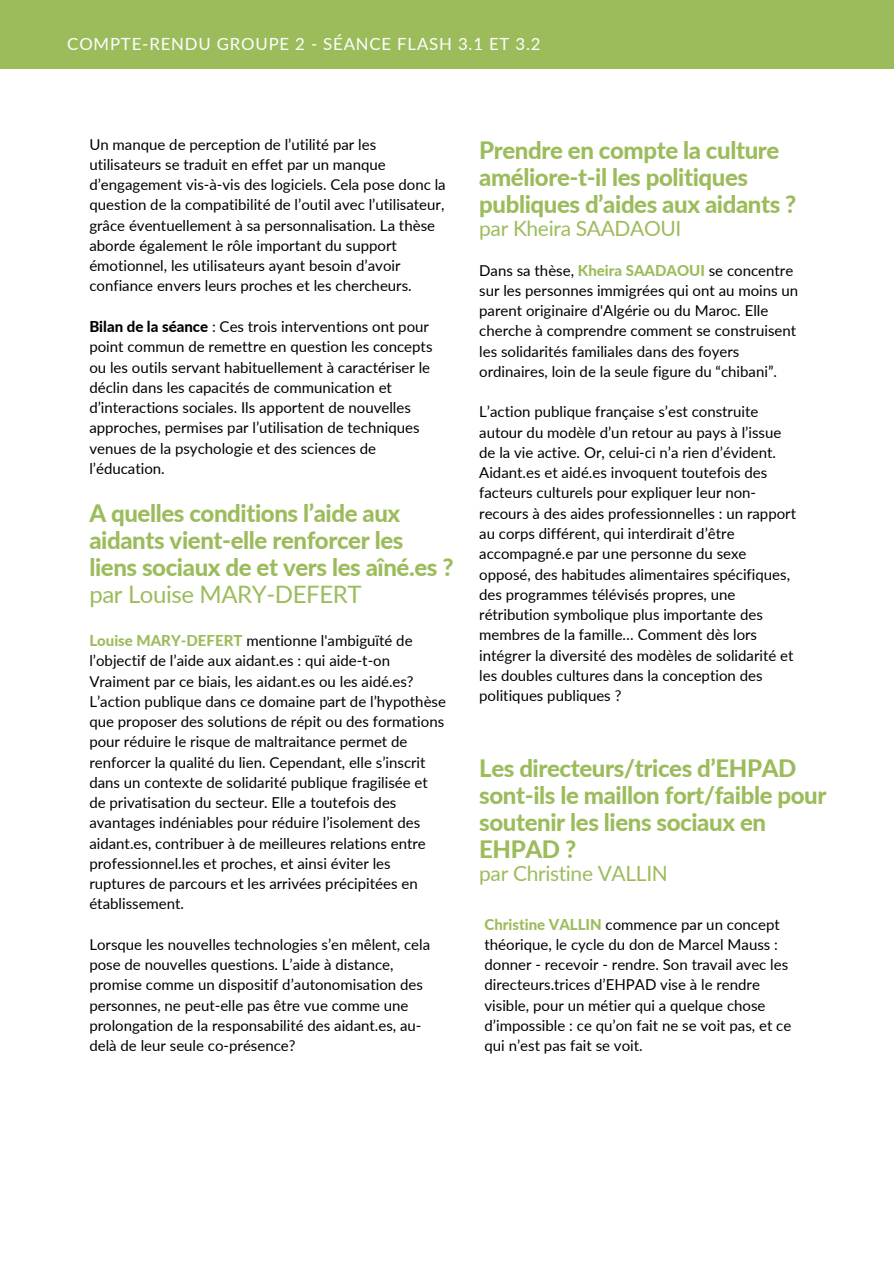
<style>
.page{position:relative;width:894px;height:1264px;background:#fff}
.page>*{position:absolute;margin:0;border:0;box-sizing:border-box;transform-origin:0 0}
.t1{font:800 24px/27px "Lato";letter-spacing:-.015em;color:#9cbc5c}
.t2{font:24px "Lato";letter-spacing:-.015em;color:#9cbc5c}
.t3{font:21px "Lato";letter-spacing:-.015em;color:#9cbc5c}
.t4{font:16.8px "Lato";letter-spacing:.05em;color:#fdfefe}
.t5{font:15px/20.2px "Lato";color:#000}
.s1{font-weight:800}
.s2{font-weight:800;color:#9cbc5c}
</style>
<div class="page">
<div style="left:0;top:0;width:893px;height:69px;background:#9cbc5c"></div>
<h2 class="t4" style="left:67px;top:34px;width:474px">COMPTE-RENDU GROUPE 2 - SÉANCE FLASH 3.1 ET 3.2</h2>
<p class="t5" style="left:89px;top:134px;width:358px">Un manque de perception de l’utilité par les utilisateurs se traduit en effet par un manque d’engagement vis-à-vis des logiciels. Cela pose donc la question de la compatibilité de l’outil avec l’utilisateur, grâce éventuellement à sa personnalisation. La thèse aborde également le rôle important du support émotionnel, les utilisateurs ayant besoin d’avoir confiance envers leurs proches et les chercheurs.</p>
<p class="t5" style="left:89px;top:316px;width:344px"><span class="s1">Bilan de la séance</span> : Ces trois interventions ont pour point commun de remettre en question les concepts ou les outils servant habituellement à caractériser le déclin dans les capacités de communication et d’interactions sociales. Ils apportent de nouvelles approches, permises par l’utilisation de techniques venues de la psychologie et des sciences de l’éducation.</p>
<h1 class="t1" style="left:89px;top:499px;width:365px">A quelles conditions l’aide aux aidants vient-elle renforcer les liens sociaux de et vers les aîné.es ?</h1>
<h1 class="t2" style="left:89px;top:579px;width:274px">par Louise MARY-DEFERT</h1>
<p class="t5" style="left:89px;top:630px;width:358px"><span class="s2">Louise MARY-DEFERT</span> mentionne l'ambiguïté de l’objectif de l’aide aux aidant.es : qui aide-t-on Vraiment par ce biais, les aidant.es ou les aidé.es?<br>L’action publique dans ce domaine part de l’hypothèse que proposer des solutions de répit ou des formations pour réduire le risque de maltraitance permet de renforcer la qualité du lien. Cependant, elle s’inscrit dans un contexte de solidarité publique fragilisée et de privatisation du secteur. Elle a toutefois des avantages indéniables pour réduire l’isolement des aidant.es, contribuer à de meilleures relations entre professionnel.les et proches, et ainsi éviter les ruptures de parcours et les arrivées précipitées en établissement.</p>
<p class="t5" style="left:89px;top:933px;width:342px">Lorsque les nouvelles technologies s’en mêlent, cela pose de nouvelles questions. L’aide à distance, promise comme un dispositif d’autonomisation des personnes, ne peut-elle pas être vue comme une prolongation de la responsabilité des aidant.es, au&shy;delà de leur seule co-présence?</p>
<h1 class="t1" style="left:479px;top:136px;width:318px">Prendre en compte la culture améliore-t-il les politiques publiques d’aides aux aidants ?</h1>
<h2 class="t3" style="left:479px;top:216px;width:204px">par Kheira SAADAOUI</h2>
<p class="t5" style="left:479px;top:260px;width:320px">Dans sa thèse, <span class="s2">Kheira SAADAOUI</span> se concentre sur les personnes immigrées qui ont au moins un parent originaire d'Algérie ou du Maroc. Elle cherche à comprendre comment se construisent les solidarités familiales dans des foyers ordinaires, loin de la seule figure du “chibani”.</p>
<p class="t5" style="left:479px;top:401px;width:318px">L’action publique française s’est construite autour du modèle d’un retour au pays à l’issue de la vie active. Or, celui-ci n’a rien d’évident.<br>Aidant.es et aidé.es invoquent toutefois des facteurs culturels pour expliquer leur non&shy;recours à des aides professionnelles : un rapport au corps différent, qui interdirait d’être accompagné.e par une personne du sexe opposé, des habitudes alimentaires spécifiques, des programmes télévisés propres, une rétribution symbolique plus importante des membres de la famille… Comment dès lors intégrer la diversité des modèles de solidarité et les doubles cultures dans la conception des politiques publiques ?</p>
<h1 class="t1" style="left:479px;top:753px;width:348px">Les directeurs/trices d’EHPAD sont-ils le maillon fort/faible pour soutenir les liens sociaux en<br>EHPAD ?</h1>
<h2 class="t3" style="left:479px;top:860px;width:190px">par Christine VALLIN</h2>
<p class="t5" style="left:484px;top:913px;width:308px"><span class="s2">Christine VALLIN</span> commence par un concept théorique, le cycle du don de Marcel Mauss : donner - recevoir - rendre. Son travail avec les directeurs.trices d’EHPAD vise à le rendre visible, pour un métier qui a quelque chose d’impossible : ce qu’on fait ne se voit pas, et ce qui n’est pas fait se voit.</p>
</div>
